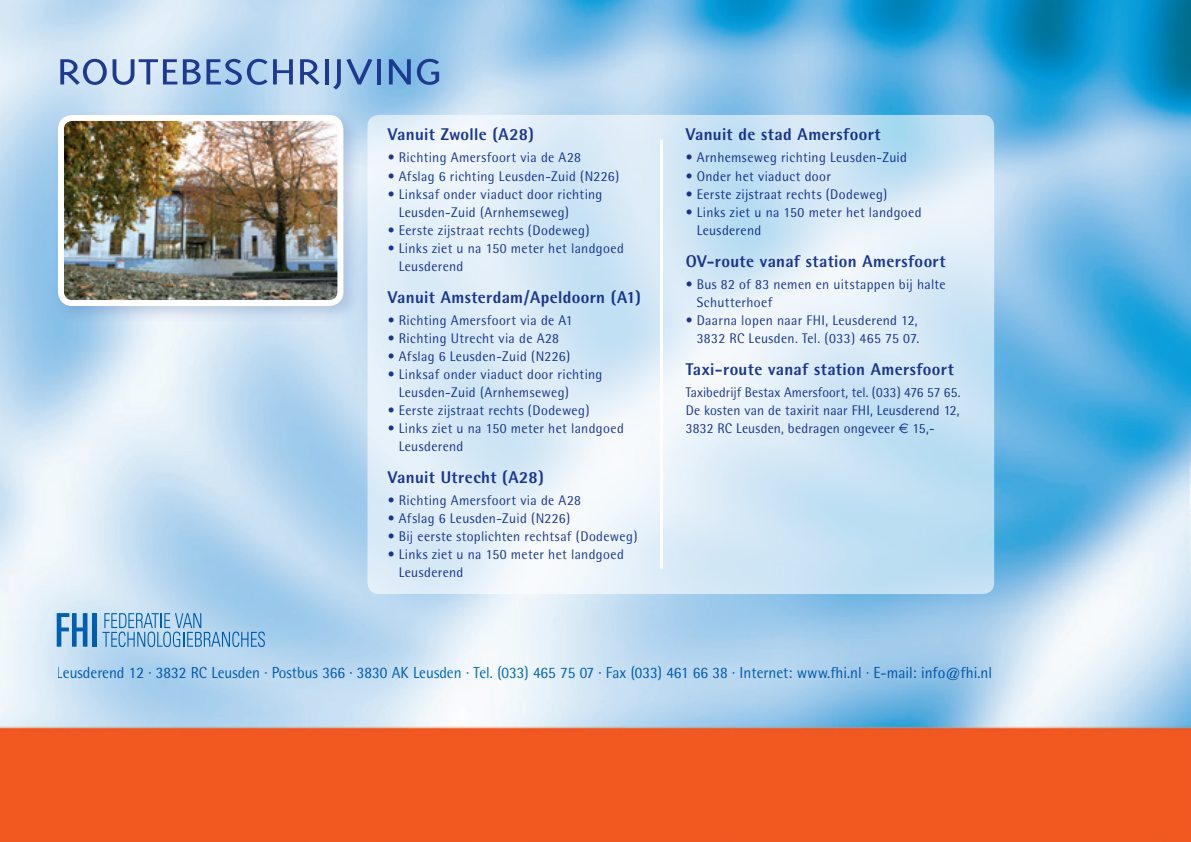
<style>
.page{position:relative;width:1191px;height:842px;background:#fff}
.page>*{position:absolute;margin:0;border:0;box-sizing:border-box;transform-origin:0 0}
.t1{font:300 42px "Triplex Sans OT";color:#1d3a90;scale:1.23 1}
.t2{font:800 17px "Rotis Semi Sans";letter-spacing:.02em;color:#1d3a90}
.t3{font:16px "Rotis Semi Sans";color:#006bb6;scale:.95 1}
.t4{font:14px/18px "Rotis Semi Sans";letter-spacing:.025em;color:#1d3a90}
.t5{font:14px/18px "Rotis Semi Sans";letter-spacing:.025em;color:#1d3a90;text-align:justify;scale:.95 1}
.s1{font-family:"Euro Sans Std"}
</style>
<div class="page">
<img style="left:0;top:0;width:1191px;height:842px">
<svg style="left:102px;top:613px;width:163px;height:34px;background:#93bee2"></svg>
<svg style="left:57px;top:613px;width:30px;height:34px"></svg>
<div style="left:92px;top:613px;width:5px;height:34px;background:#005dad"></div>
<div style="left:52px;top:109px;width:309px;height:215px;background:#1d3a90;opacity:.2"></div>
<img style="left:65px;top:122px;width:271px;height:177px">
<div style="left:58px;top:115px;width:285px;height:191px;border:6px solid #fff;border-radius:11px"></div>
<svg style="left:367px;top:115px;width:627px;height:479px;background:#d8eaf6"></svg>
<hr style="left:660px;top:140px;width:3px;height:428px;background:#fff">
<p class="t1" style="left:57px;top:50px;width:315px">ROUTEBESCHRIJVING</p>
<p class="t2" style="left:388px;top:124px;width:148px">Vanuit Zwolle (A28)</p>
<p class="t4" style="left:388px;top:149px;width:195px">• Richting Amersfoort via de A28</p>
<p class="t4" style="left:388px;top:167px;width:233px">• Afslag 6 richting Leusden-Zuid (N226)</p>
<p class="t4" style="left:399px;top:185px;width:205px;text-indent:-11px">• Linksaf onder viaduct door richting<br>Leusden-Zuid (Arnhemseweg)</p>
<p class="t4" style="left:388px;top:221px;width:203px">• Eerste zijstraat rechts (Dodeweg)</p>
<p class="t4" style="left:399px;top:239px;width:226px;text-indent:-11px">• Links ziet u na 150 meter het landgoed<br>Leusderend</p>
<p class="t2" style="left:388px;top:286px;width:255px">Vanuit Amsterdam/Apeldoorn (A1)</p>
<p class="t4" style="left:388px;top:311px;width:186px">• Richting Amersfoort via de A1</p>
<p class="t4" style="left:388px;top:329px;width:173px">• Richting Utrecht via de A28</p>
<p class="t4" style="left:388px;top:347px;width:184px">• Afslag 6 Leusden-Zuid (N226)</p>
<p class="t4" style="left:399px;top:365px;width:205px;text-indent:-11px">• Linksaf onder viaduct door richting<br>Leusden-Zuid (Arnhemseweg)</p>
<p class="t4" style="left:388px;top:401px;width:203px">• Eerste zijstraat rechts (Dodeweg)</p>
<p class="t4" style="left:399px;top:419px;width:226px;text-indent:-11px">• Links ziet u na 150 meter het landgoed<br>Leusderend</p>
<p class="t2" style="left:388px;top:466px;width:158px">Vanuit Utrecht (A28)</p>
<p class="t4" style="left:388px;top:491px;width:195px">• Richting Amersfoort via de A28</p>
<p class="t4" style="left:388px;top:509px;width:184px">• Afslag 6 Leusden-Zuid (N226)</p>
<p class="t4" style="left:388px;top:527px;width:251px">• Bij eerste stoplichten rechtsaf (Dodeweg)</p>
<p class="t4" style="left:399px;top:545px;width:226px;text-indent:-11px">• Links ziet u na 150 meter het landgoed<br>Leusderend</p>
<p class="t2" style="left:685px;top:124px;width:196px">Vanuit de stad Amersfoort</p>
<p class="t4" style="left:685px;top:149px;width:223px">• Arnhemseweg richting Leusden-Zuid</p>
<p class="t4" style="left:685px;top:167px;width:147px">• Onder het viaduct door</p>
<p class="t4" style="left:685px;top:185px;width:203px">• Eerste zijstraat rechts (Dodeweg)</p>
<p class="t4" style="left:696px;top:203px;width:226px;text-indent:-11px">• Links ziet u na 150 meter het landgoed<br>Leusderend</p>
<p class="t2" style="left:685px;top:250px;width:261px">OV-route vanaf station Amersfoort</p>
<p class="t4" style="left:696px;top:275px;width:250px;text-indent:-11px">• Bus 82 of 83 nemen en uitstappen bij halte<br>Schutterhoef</p>
<p class="t4" style="left:685px;top:311px;width:235px;text-align:right">• Daarna lopen naar FHI, Leusderend 12,<br>3832 RC Leusden. Tel. (033) 465 75 07.</p>
<p class="t2" style="left:685px;top:358px;width:270px">Taxi-route vanaf station Amersfoort</p>
<p class="t5" style="left:685px;top:383px;width:291px">Taxibedrijf Bestax Amersfoort, tel. (033) 476 57 65.<br>De kosten van de taxirit naar FHI, Leusderend 12, 3832 RC Leusden, bedragen ongeveer <span class="s1">€</span> 15,-</p>
<p class="t3" style="left:57px;top:663px;width:986px">Leusderend 12 · 3832 RC Leusden · Postbus 366 · 3830 AK Leusden · Tel. (033) 465 75 07 · Fax (033) 461 66 38 · Internet: www.fhi.nl · E-mail: info@fhi.nl</p>
</div>
